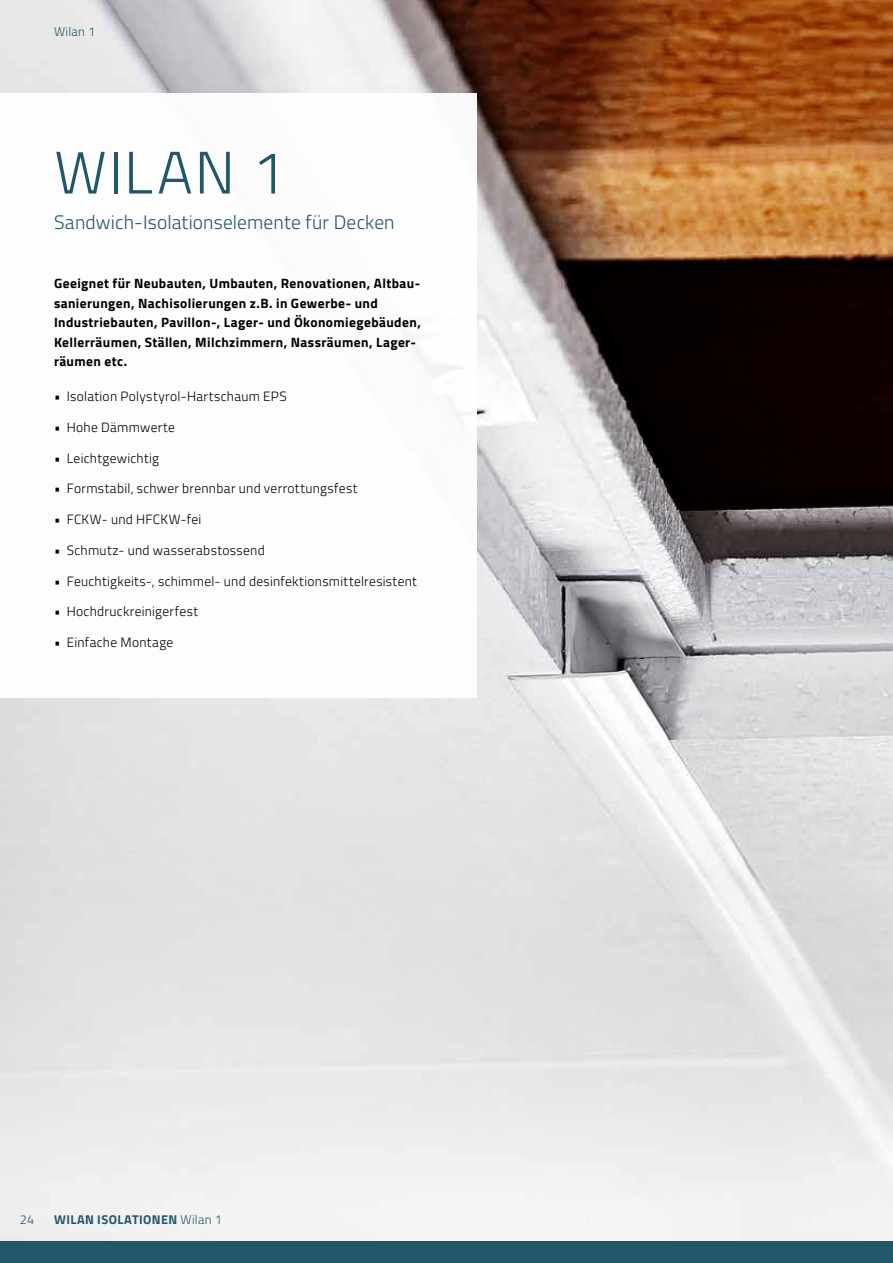
<style>
.page{position:relative;width:893px;height:1263px;background:#fff}
.page>*{position:absolute;margin:0;border:0;box-sizing:border-box;transform-origin:0 0}
.t1{font:300 60px "Titillium Web";letter-spacing:.03em;color:#22576a}
.t2{font:300 19.5px "Titillium Web";letter-spacing:.005em;color:#22576a}
.t3{font:300 13.5px "Titillium Web";letter-spacing:.02em;color:#000}
.t4{font:700 13.5px/19.5px "Titillium Web";letter-spacing:.03em;color:#000}
.t5{font:700 12.75px "Titillium Web";letter-spacing:.035em;color:#22576a}
.t6{font:300 12.75px "Titillium Web";letter-spacing:.02em;color:#22576a}
.s1{font-weight:300}
</style>
<div class="page">
<img style="left:0;top:0;width:893px;height:1242px">
<div style="left:0;top:1242px;width:893px;height:21px;background:#22576a"></div>
<div style="left:0;top:93px;width:476px;height:605px;background:#fff"></div>
<p class="t6" style="left:54px;top:22px;width:43px">Wilan 1</p>
<h1 class="t1" style="left:54px;top:129px;width:233px">WILAN 1</h1>
<h2 class="t2" style="left:54px;top:208px;width:342px">Sandwich-Isolationselemente für Decken</h2>
<p class="t4" style="left:54px;top:273px;width:368px">Geeignet für Neubauten, Umbauten, Renovationen, Altbau&shy;sanierungen, Nachisolierungen z.B. in Gewerbe- und Industriebauten, Pavillon-, Lager- und Ökonomiegebäuden, Kellerräumen, Ställen, Milchzimmern, Nassräumen, Lager&shy;räumen etc.</p>
<p class="t3" style="left:54px;top:386px;width:234px">• Isolation Polystyrol-Hartschaum EPS</p>
<p class="t3" style="left:54px;top:417px;width:122px">• Hohe Dämmwerte</p>
<p class="t3" style="left:54px;top:448px;width:107px">• Leichtgewichtig</p>
<p class="t3" style="left:54px;top:479px;width:305px">• Formstabil, schwer brennbar und verrottungsfest</p>
<p class="t3" style="left:54px;top:509px;width:149px">• FCKW- und HFCKW-fei</p>
<p class="t3" style="left:54px;top:540px;width:212px">• Schmutz- und wasserabstossend</p>
<p class="t3" style="left:54px;top:571px;width:364px">• Feuchtigkeits-, schimmel- und desinfektionsmittelresistent</p>
<p class="t3" style="left:54px;top:602px;width:146px">• Hochdruckreinigerfest</p>
<p class="t3" style="left:54px;top:632px;width:121px">• Einfache Montage</p>
<p class="t6" style="left:20px;top:1210px;width:16px">24</p>
<p class="t5" style="left:54px;top:1210px;width:169px">WILAN ISOLATIONEN <span class="s1">Wilan 1</span></p>
</div>
